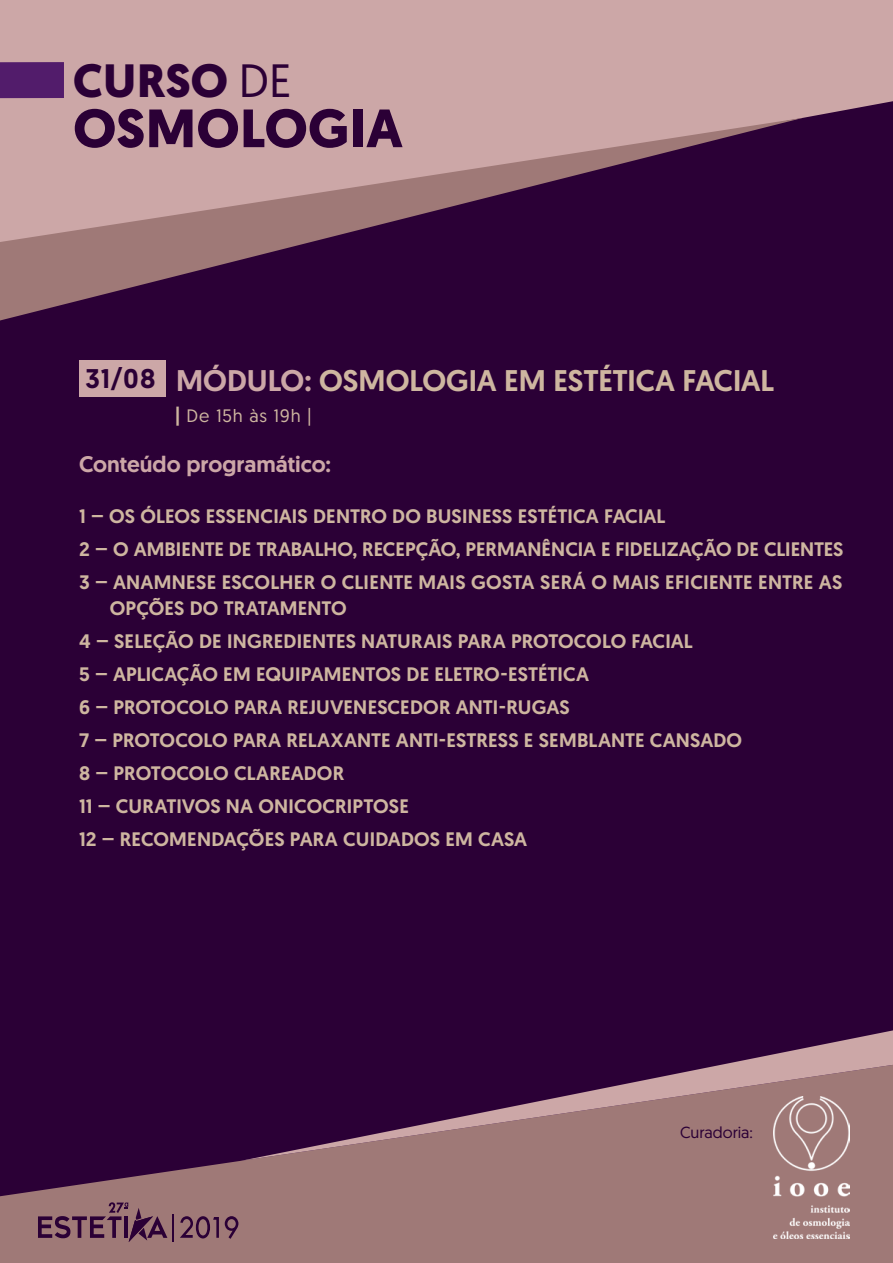
<style>
.page{position:relative;width:893px;height:1263px;background:#2b0036}
.page>*{position:absolute;margin:0;border:0;box-sizing:border-box;transform-origin:0 0}
.t1{font:700 53.85px "Geomanist";letter-spacing:.01em;color:#2b0036}
.t2{font:700 46.65px "Geomanist";letter-spacing:.005em;color:#2b0036}
.t3{font:500 29.85px "Geomanist";letter-spacing:-.005em;color:#ceb6a0}
.t4{font:500 27px "Geomanist";color:#2b0036}
.t5{font:500 22.5px "Geomanist";color:#cca7a7}
.t6{font:500 19.5px/33px "Geomanist";letter-spacing:.005em;color:#ceb6a0}
.t7{font:18px "Geomanist";letter-spacing:.05em;color:#ceb6a0}
.t8{font:16.05px "Geomanist";color:#2b0036}
.s1{font-weight:400}
.s2{color:#cca7a7}
.s3{font-weight:500}
</style>
<div class="page">
<div style="left:0;top:0;width:893px;height:118px;background:#cca7a7"></div>
<svg style="left:0;top:118px;width:802px;height:202px"></svg>
<div style="left:0;top:62px;width:64px;height:36px;background:#521c6b"></div>
<div style="left:0;top:1160px;width:893px;height:103px;background:#9f7977"></div>
<img style="left:774px;top:1161px;width:75px;height:77px">
<svg style="left:38px;top:1202px;width:129px;height:40px"></svg>
<hr style="left:172px;top:1214px;width:2px;height:28px;background:#2b0036">
<svg style="left:180px;top:1216px;width:39px;height:22px"></svg>
<svg style="left:225px;top:1216px;width:13px;height:23px"></svg>
<svg style="left:241px;top:1030px;width:652px;height:131px"></svg>
<div style="left:79px;top:360px;width:86px;height:37px;background:#cca7a7"></div>
<h2 class="t2" style="left:73px;top:49px;width:220px">CURSO <span class="s1">DE</span></h2>
<h1 class="t1" style="left:73px;top:92px;width:331px">OSMOLOGIA</h1>
<h3 class="t4" style="left:85px;top:360px;width:72px">31/08</h3>
<h3 class="t3" style="left:176px;top:360px;width:600px"><span class="s2">MÓDULO:</span> OSMOLOGIA EM ESTÉTICA FACIAL</h3>
<p class="t7" style="left:175px;top:404px;width:138px"><span class="s3">|</span> De 15h às 19h |</p>
<p class="t5" style="left:79px;top:449px;width:253px">Conteúdo programático:</p>
<p class="t6" style="left:79px;top:499px;width:766px">1 – OS ÓLEOS ESSENCIAIS DENTRO DO BUSINESS ESTÉTICA FACIAL<br>2 – O AMBIENTE DE TRABALHO, RECEPÇÃO, PERMANÊNCIA E FIDELIZAÇÃO DE CLIENTES<br>3 – ANAMNESE ESCOLHER O CLIENTE MAIS GOSTA SERÁ O MAIS EFICIENTE ENTRE AS</p>
<p class="t6" style="left:79px;top:591px;width:664px;text-indent:31px">OPÇÕES DO TRATAMENTO<br>4 – SELEÇÃO DE INGREDIENTES NATURAIS PARA PROTOCOLO FACIAL<br>5 – APLICAÇÃO EM EQUIPAMENTOS DE ELETRO-ESTÉTICA<br>6 – PROTOCOLO PARA REJUVENESCEDOR ANTI-RUGAS<br>7 – PROTOCOLO PARA RELAXANTE ANTI-ESTRESS E SEMBLANTE CANSADO 8 – PROTOCOLO CLAREADOR<br>11 – CURATIVOS NA ONICOCRIPTOSE<br>12 – RECOMENDAÇÕES PARA CUIDADOS EM CASA</p>
<p class="t8" style="left:680px;top:1122px;width:74px">Curadoria:</p>
</div>
